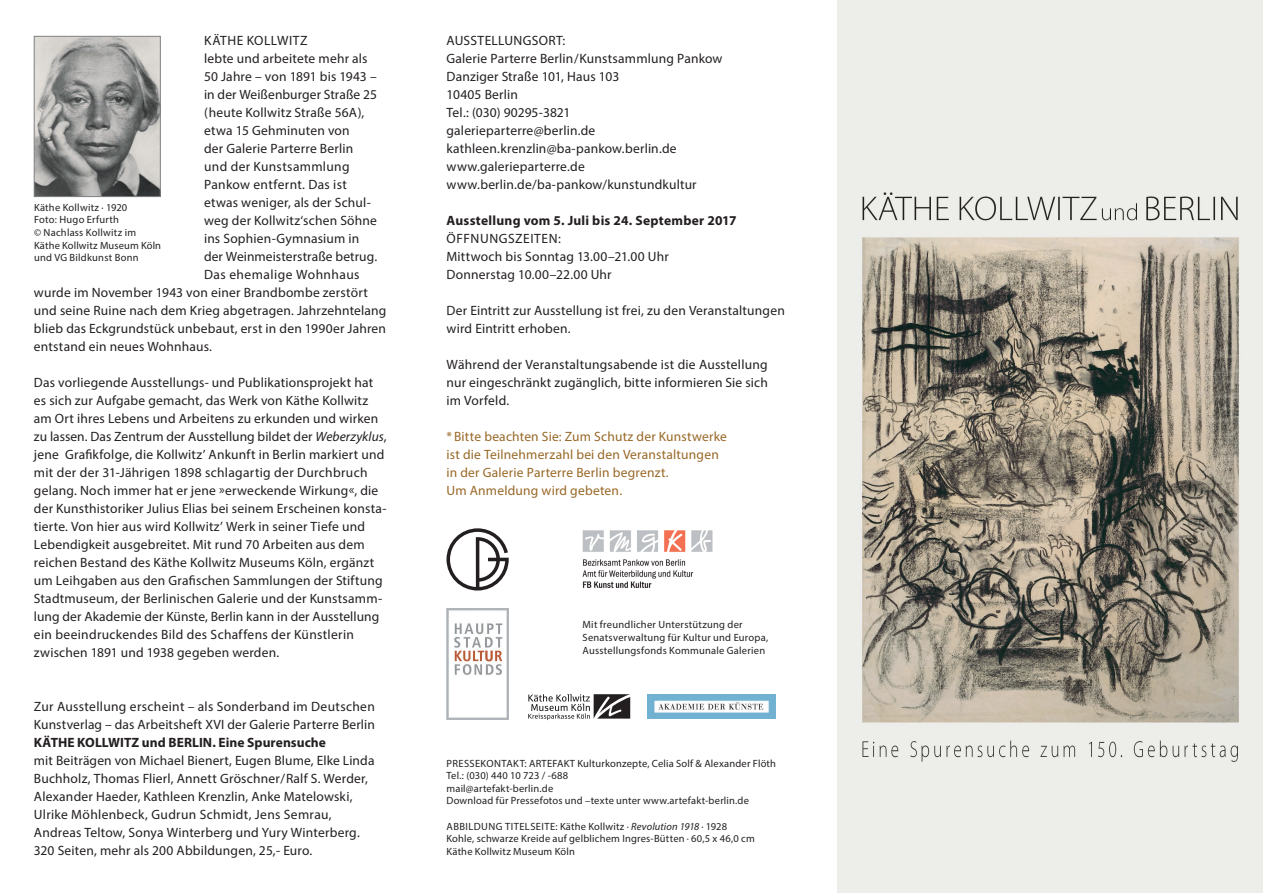
<style>
.page{position:relative;width:1263px;height:893px;background:#fff}
.page>*{position:absolute;margin:0;border:0;box-sizing:border-box;transform-origin:0 0}
.t1{font:13.5px/18px "Myriad Pro";letter-spacing:.015em;color:#231f20}
.t2{font:13.5px/18px "Myriad Pro";letter-spacing:.015em;color:#986827}
.t3{font:700 13.5px "Myriad Pro";letter-spacing:.01em;color:#231f20}
.t4{font:13.5px "Myriad Pro";letter-spacing:.035em;color:#231f20}
.t5{font:10.5px/12.6px "Myriad Pro";letter-spacing:.02em;color:#231f20}
.s1{font-style:italic}
</style>
<div class="page">
<img style="left:36px;top:38px;width:122px;height:157px">
<div style="left:34px;top:36px;width:126px;height:161px;border:1px solid #808285"></div>
<img style="left:838px;top:0;width:425px;height:893px">
<img style="left:648px;top:694px;width:127px;height:25px">
<img style="left:446px;top:609px;width:63px;height:111px">
<svg style="left:528px;top:694px;width:102px;height:26px"></svg>
<img style="left:583px;top:530px;width:130px;height:58px">
<svg style="left:446px;top:528px;width:63px;height:62px"></svg>
<p class="t4" style="left:204px;top:32px;width:105px">KÄTHE KOLLWITZ</p>
<p class="t1" style="left:204px;top:49px;width:165px">lebte und arbeitete mehr als</p>
<p class="t1" style="left:204px;top:67px;width:174px">50 Jahre – von 1891 bis 1943 –</p>
<p class="t1" style="left:204px;top:85px;width:174px">in der Weißenburger Straße 25</p>
<p class="t1" style="left:204px;top:103px;width:162px">(heute Kollwitz Straße 56A),</p>
<p class="t1" style="left:204px;top:121px;width:147px">etwa 15 Gehminuten von</p>
<p class="t1" style="left:204px;top:139px;width:151px">der Galerie Parterre Berlin</p>
<p class="t1" style="left:204px;top:157px;width:147px">und der Kunstsammlung</p>
<p class="t1" style="left:204px;top:175px;width:144px">Pankow entfernt. Das ist</p>
<p class="t1" style="left:204px;top:193px;width:168px">etwas weniger, als der Schul-</p>
<p class="t1" style="left:204px;top:211px;width:174px">weg der Kollwitz‘schen Söhne</p>
<p class="t1" style="left:204px;top:229px;width:157px">ins Sophien-Gymnasium in</p>
<p class="t1" style="left:204px;top:247px;width:175px">der Weinmeisterstraße betrug.</p>
<p class="t1" style="left:204px;top:265px;width:157px">Das ehemalige Wohnhaus</p>
<p class="t1" style="left:34px;top:283px;width:335px">wurde im November 1943 von einer Brandbombe zerstört</p>
<p class="t1" style="left:34px;top:301px;width:354px">und seine Ruine nach dem Krieg abgetragen. Jahrzehntelang</p>
<p class="t1" style="left:34px;top:319px;width:354px">blieb das Eckgrundstück unbebaut, erst in den 1990er Jahren</p>
<p class="t1" style="left:34px;top:337px;width:180px">entstand ein neues Wohnhaus.</p>
<p class="t1" style="left:34px;top:373px;width:354px">Das vorliegende Ausstellungs- und Publikationsprojekt hat es sich zur Aufgabe gemacht, das Werk von Käthe Kollwitz am Ort ihres Lebens und Arbeitens zu erkunden und wirken zu lassen. Das Zentrum der Ausstellung bildet der <span class="s1">Weberzyklus</span>, jene Grafikfolge, die Kollwitz’ Ankunft in Berlin markiert und mit der der 31-Jährigen 1898 schlagartig der Durchbruch gelang. Noch immer hat er jene »erweckende Wirkung«, die der Kunsthistoriker Julius Elias bei seinem Erscheinen konsta&shy;tierte. Von hier aus wird Kollwitz’ Werk in seiner Tiefe und Lebendigkeit ausgebreitet. Mit rund 70 Arbeiten aus dem reichen Bestand des Käthe Kollwitz Museums Köln, ergänzt um Leihgaben aus den Grafischen Sammlungen der Stiftung Stadtmuseum, der Berlinischen Galerie und der Kunstsamm&shy;lung der Akademie der Künste, Berlin kann in der Ausstellung ein beeindruckendes Bild des Schaffens der Künstlerin zwischen 1891 und 1938 gegeben werden.</p>
<p class="t5" style="left:34px;top:201px;width:129px">Käthe Kollwitz · 1920<br>Foto: Hugo Erfurth<br>© Nachlass Kollwitz im<br>Käthe Kollwitz Museum Köln und VG Bildkunst Bonn</p>
<p class="t1" style="left:446px;top:31px;width:277px">AUSSTELLUNGSORT:<br>Galerie Parterre Berlin/Kunstsammlung Pankow<br>Danziger Straße 101, Haus 103<br>10405 Berlin<br>Tel.: (030) 90295-3821 galerieparterre@berlin.de kathleen.krenzlin@ba-pankow.berlin.de www.galerieparterre.de www.berlin.de/ba-pankow/kunstundkultur</p>
<p class="t3" style="left:446px;top:212px;width:292px">Ausstellung vom 5. Juli bis 24. September 2017</p>
<p class="t1" style="left:446px;top:229px;width:224px">ÖFFNUNGSZEITEN:<br>Mittwoch bis Sonntag 13.00–21.00 Uhr<br>Donnerstag 10.00–22.00 Uhr</p>
<p class="t1" style="left:446px;top:301px;width:340px">Der Eintritt zur Ausstellung ist frei, zu den Veranstaltungen wird Eintritt erhoben.</p>
<p class="t1" style="left:446px;top:355px;width:323px;text-align:justify">Während der Veranstaltungsabende ist die Ausstellung nur eingeschränkt zugänglich, bitte informieren Sie sich im Vorfeld.</p>
<p class="t2" style="left:446px;top:427px;width:282px">* Bitte beachten Sie: Zum Schutz der Kunstwerke ist die Teilnehmerzahl bei den Veranstaltungen in der Galerie Parterre Berlin begrenzt.<br>Um Anmeldung wird gebeten.</p>
<p class="t5" style="left:583px;top:618px;width:187px">Mit freundlicher Unterstützung der<br>Senatsverwaltung für Kultur und Europa,<br>Ausstellungsfonds Kommunale Galerien</p>
<p class="t1" style="left:34px;top:697px;width:343px">Zur Ausstellung erscheint – als Sonderband im Deutschen<br>Kunstverlag – das Arbeitsheft XVI der Galerie Parterre Berlin</p>
<p class="t3" style="left:34px;top:734px;width:294px">KÄTHE KOLLWITZ und BERLIN. Eine Spurensuche</p>
<p class="t1" style="left:34px;top:751px;width:342px">mit Beiträgen von Michael Bienert, Eugen Blume, Elke Linda Buchholz, Thomas Flierl, Annett Gröschner/Ralf S. Werder, Alexander Haeder, Kathleen Krenzlin, Anke Matelowski, Ulrike Möhlenbeck, Gudrun Schmidt, Jens Semrau, Andreas Teltow, Sonya Winterberg und Yury Winterberg.<br>320 Seiten, mehr als 200 Abbildungen, 25,- Euro.</p>
<p class="t5" style="left:446px;top:756px;width:331px">PRESSEKONTAKT: ARTEFAKT Kulturkonzepte, Celia Solf &amp; Alexander Flöth Tel.: (030) 440 10 723 / -688<br>mail@artefakt-berlin.de<br>Download für Pressefotos und –texte unter www.artefakt-berlin.de</p>
<p class="t5" style="left:446px;top:819px;width:310px">ABBILDUNG TITELSEITE: Käthe Kollwitz · <span class="s1">Revolution 1918</span> · 1928<br>Kohle, schwarze Kreide auf gelblichem Ingres-Bütten · 60,5 x 46,0 cm<br>Käthe Kollwitz Museum Köln</p>
</div>
